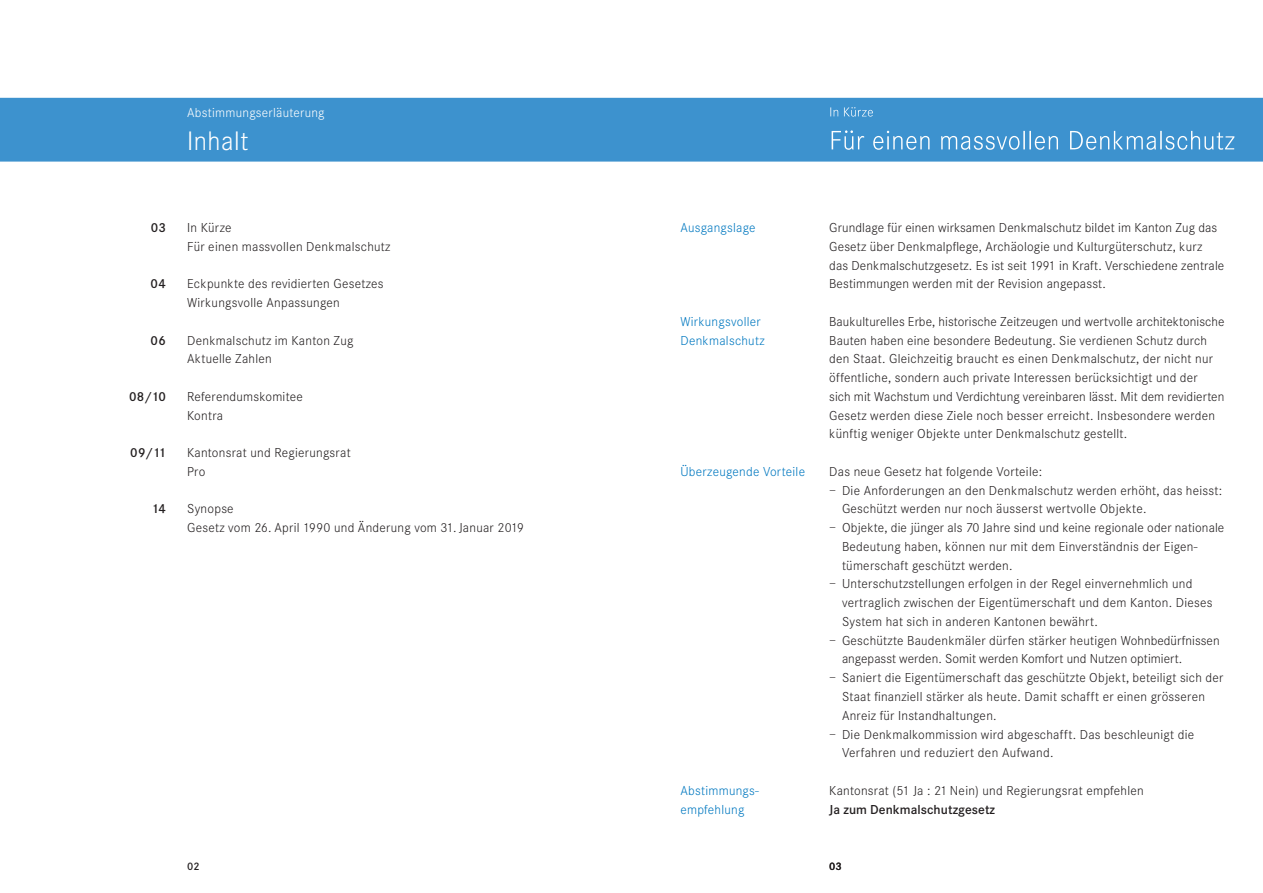
<style>
.page{position:relative;width:1263px;height:893px;background:#fff}
.page>*{position:absolute;margin:0;border:0;box-sizing:border-box;transform-origin:0 0}
.t1{font:300 27.75px "Corporate S";letter-spacing:.02em;color:#fff}
.t2{font:300 13.5px/18.8px "Corporate S";letter-spacing:.02em;color:#231f20}
.t3{font:300 13.5px/18.8px "Corporate S";letter-spacing:.02em;color:#0078c0}
.t4{font:600 13.5px "Corporate S";letter-spacing:.005em;color:#231f20}
.t5{font:300 13.5px "Corporate S";letter-spacing:.02em;color:#fff}
.t6{font:600 11.25px "Corporate S";color:#231f20}
</style>
<div class="page">
<div style="left:0;top:98px;width:1263px;height:64px;background:#3d92ce"></div>
<div style="left:830px;top:107px;width:43px;height:10px;background:#3d92cf"></div>
<div style="left:832px;top:130px;width:402px;height:20px;background:#3d92cf"></div>
<p class="t5" style="left:187px;top:105px;width:139px">Abstimmungserläuterung</p>
<h1 class="t1" style="left:187px;top:125px;width:63px">Inhalt</h1>
<p class="t5" style="left:829px;top:105px;width:46px">In Kürze</p>
<h1 class="t1" style="left:829px;top:125px;width:407px">Für einen massvollen Denkmalschutz</h1>
<p class="t4" style="left:151px;top:220px;width:17px">03</p>
<p class="t4" style="left:150px;top:276px;width:17px">04</p>
<p class="t4" style="left:151px;top:333px;width:17px">06</p>
<p class="t4" style="left:129px;top:389px;width:38px">08/10</p>
<p class="t4" style="left:130px;top:445px;width:37px">09/11</p>
<p class="t4" style="left:152px;top:501px;width:16px">14</p>
<p class="t2" style="left:187px;top:219px;width:205px">In Kürze<br>Für einen massvollen Denkmalschutz</p>
<p class="t2" style="left:187px;top:275px;width:198px">Eckpunkte des revidierten Gesetzes<br>Wirkungsvolle Anpassungen</p>
<p class="t2" style="left:187px;top:331px;width:168px">Denkmalschutz im Kanton Zug<br>Aktuelle Zahlen</p>
<p class="t2" style="left:187px;top:387px;width:117px">Referendumskomitee<br>Kontra</p>
<p class="t2" style="left:187px;top:444px;width:165px">Kantonsrat und Regierungsrat<br>Pro</p>
<p class="t2" style="left:187px;top:500px;width:339px">Synopse<br>Gesetz vom 26. April 1990 und Änderung vom 31. Januar 2019</p>
<p class="t3" style="left:680px;top:219px;width:77px">Ausgangslage</p>
<p class="t3" style="left:680px;top:312px;width:86px">Wirkungsvoller<br>Denkmalschutz</p>
<p class="t3" style="left:680px;top:462px;width:126px">Überzeugende Vorteile</p>
<p class="t3" style="left:680px;top:781px;width:80px">Abstimmungs&shy;empfehlung</p>
<p class="t2" style="left:829px;top:219px;width:397px">Grundlage für einen wirksamen Denkmalschutz bildet im Kanton Zug das Gesetz über Denkmalpflege, Archäologie und Kulturgüterschutz, kurz das Denkmalschutzgesetz. Es ist seit 1991 in Kraft. Verschiedene zentrale Bestimmungen werden mit der Revision angepasst.</p>
<p class="t2" style="left:829px;top:312px;width:397px">Baukulturelles Erbe, historische Zeitzeugen und wertvolle architektonische Bauten haben eine besondere Bedeutung. Sie verdienen Schutz durch den Staat. Gleichzeitig braucht es einen Denkmalschutz, der nicht nur öffentliche, sondern auch private Interessen berücksichtigt und der<br>sich mit Wachstum und Verdichtung vereinbaren lässt. Mit dem revidierten Gesetz werden diese Ziele noch besser erreicht. Insbesondere werden künftig weniger Objekte unter Denkmalschutz gestellt.</p>
<p class="t2" style="left:829px;top:462px;width:214px">Das neue Gesetz hat folgende Vorteile:</p>
<p class="t2" style="left:842px;top:481px;width:382px;text-indent:-13px">– Die Anforderungen an den Denkmalschutz werden erhöht, das heisst:<br>Geschützt werden nur noch äusserst wertvolle Objekte.</p>
<p class="t2" style="left:842px;top:519px;width:384px;text-indent:-13px">– Objekte, die jünger als 70 Jahre sind und keine regionale oder nationale<br>Bedeutung haben, können nur mit dem Einverständnis der Eigen&shy;tümerschaft geschützt werden.</p>
<p class="t2" style="left:842px;top:575px;width:372px;text-indent:-13px">– Unterschutzstellungen erfolgen in der Regel einvernehmlich und vertraglich zwischen der Eigentümerschaft und dem Kanton. Dieses<br>System hat sich in anderen Kantonen bewährt.</p>
<p class="t2" style="left:842px;top:631px;width:379px;text-indent:-13px">– Geschützte Baudenkmäler dürfen stärker heutigen Wohnbedürfnissen angepasst werden. Somit werden Komfort und Nutzen optimiert.</p>
<p class="t2" style="left:842px;top:669px;width:383px;text-indent:-13px">– Saniert die Eigentümerschaft das geschützte Objekt, beteiligt sich der<br>Staat finanziell stärker als heute. Damit schafft er einen grösseren<br>Anreiz für Instandhaltungen.</p>
<p class="t2" style="left:842px;top:725px;width:354px;text-indent:-13px">– Die Denkmalkommission wird abgeschafft. Das beschleunigt die<br>Verfahren und reduziert den Aufwand.</p>
<p class="t2" style="left:829px;top:781px;width:316px">Kantonsrat (51 Ja : 21 Nein) und Regierungsrat empfehlen</p>
<p class="t4" style="left:829px;top:801px;width:167px">Ja zum Denkmalschutzgesetz</p>
<p class="t6" style="left:187px;top:860px;width:14px">02</p>
<p class="t6" style="left:829px;top:860px;width:14px">03</p>
</div>
